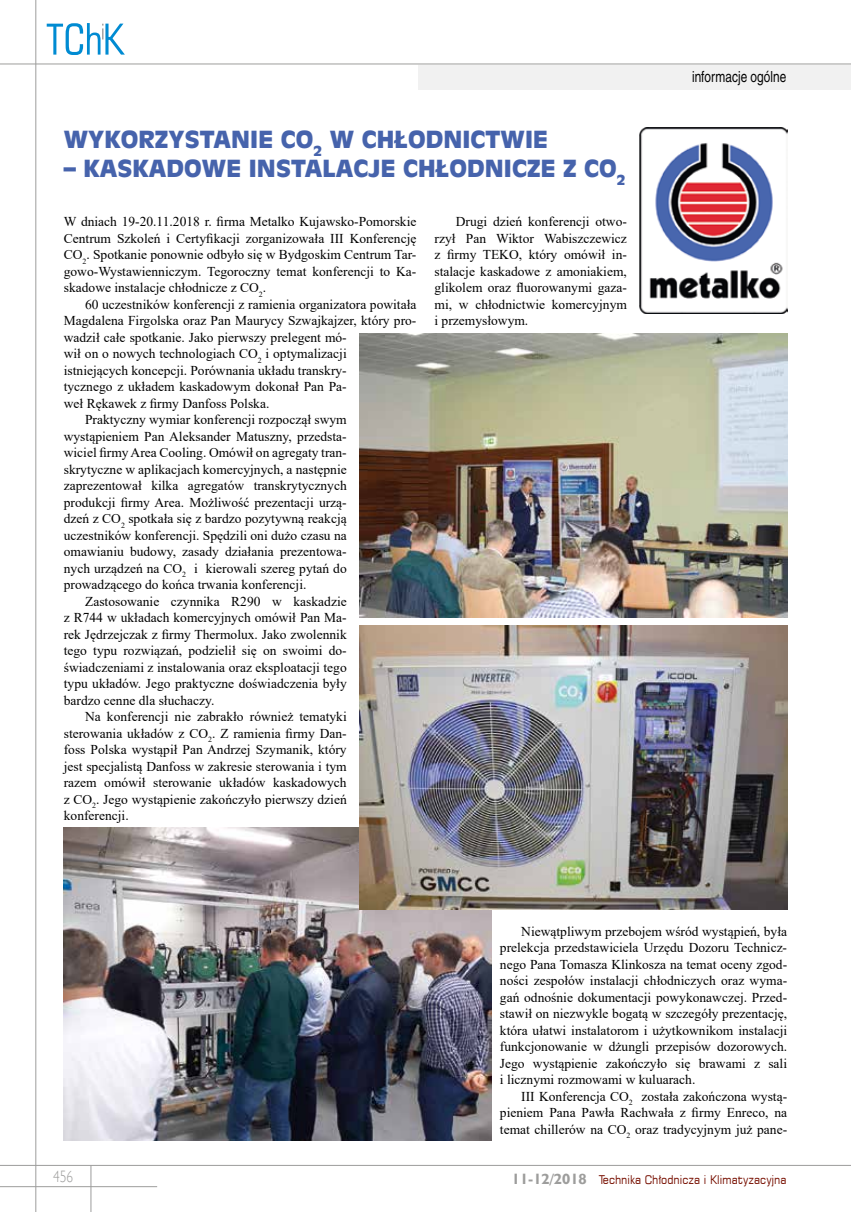
<style>
.page{position:relative;width:851px;height:1212px;background:#fff}
.page>*{position:absolute;margin:0;border:0;box-sizing:border-box;transform-origin:0 0}
.t1{font:24px "Olivia Black";color:#4663ac}
.t2{font:16.5px "Humanst 521 Lt EU";color:#9d9d9c;scale:.8 1}
.t3{font:15px "Lausanne Narrow";color:#000}
.t4{font:13.5px/16.5px "Times New Roman";color:#000;text-align:justify}
.t5{font:12px "Square 721 EU";color:#770f00;scale:.9 1}
.s1{font-family:"Humanst 521 EU";font-weight:700;font-size:15px;color:#9d9d9c}
</style>
<div class="page">
<hr style="left:0;top:1165px;width:850px;height:1px;background:#9d9d9c">
<hr style="left:0;top:64px;width:850px;height:1px;background:#9d9d9c">
<hr style="left:35px;top:0;width:1px;height:1212px;background:#9d9d9c">
<hr style="left:0;top:1186px;width:157px;height:1px;background:#9d9d9c">
<hr style="left:91px;top:1165px;width:1px;height:47px;background:#9d9d9c">
<div style="left:418px;top:64px;width:432px;height:25px;background:#f1f1f1"></div>
<svg style="left:47px;top:23px;width:78px;height:32px"></svg>
<img style="left:639px;top:128px;width:148px;height:185px">
<img style="left:64px;top:828px;width:427px;height:312px">
<img style="left:359px;top:333px;width:428px;height:284px">
<img style="left:359px;top:625px;width:428px;height:284px">
<h1 class="t1" style="left:64px;top:125px;width:485px">WYKORZYSTANIE CO<sub>2</sub> W CHŁODNICTWIE</h1>
<h1 class="t1" style="left:64px;top:153px;width:563px">– KASKADOWE INSTALACJE CHŁODNICZE Z CO<sub>2</sub></h1>
<p class="t4" style="left:64px;top:213px;width:354px">W dniach 19-20.11.2018 r. firma Metalko Kujawsko-Pomorskie Centrum Szkoleń i Certyfikacji zorganizowała III Konferencję CO<sub>2</sub>. Spotkanie ponownie odbyło się w Bydgoskim Centrum Tar&shy;gowo-Wystawienniczym. Tegoroczny temat konferencji to Ka&shy;skadowe instalacje chłodnicze z CO<sub>2</sub>.</p>
<p class="t4" style="left:85px;top:296px;width:333px">60 uczestników konferencji z ramienia organizatora powitała</p>
<p class="t4" style="left:64px;top:312px;width:354px">Magdalena Firgolska oraz Pan Maurycy Szwajkajzer, który pro-</p>
<p class="t4" style="left:64px;top:329px;width:284px">wadził całe spotkanie. Jako pierwszy prelegent mó-</p>
<p class="t4" style="left:64px;top:345px;width:284px">wił on o nowych technologiach CO<sub>2</sub> i optymalizacji</p>
<p class="t4" style="left:64px;top:362px;width:284px">istniejących koncepcji. Porównania układu transkry-</p>
<p class="t4" style="left:64px;top:378px;width:284px">tycznego z układem kaskadowym dokonał Pan Pa-</p>
<p class="t4" style="left:64px;top:395px;width:207px">weł Rękawek z firmy Danfoss Polska.</p>
<p class="t4" style="left:85px;top:411px;width:263px">Praktyczny wymiar konferencji rozpoczął swym</p>
<p class="t4" style="left:64px;top:427px;width:284px">wystąpieniem Pan Aleksander Matuszny, przedsta-</p>
<p class="t4" style="left:64px;top:444px;width:284px">wiciel firmy Area Cooling. Omówił on agregaty tran-</p>
<p class="t4" style="left:64px;top:460px;width:284px">skrytyczne w aplikacjach komercyjnych, a następnie</p>
<p class="t4" style="left:64px;top:477px;width:284px">zaprezentował kilka agregatów transkrytycznych</p>
<p class="t4" style="left:64px;top:493px;width:284px">produkcji firmy Area. Możliwość prezentacji urzą-</p>
<p class="t4" style="left:64px;top:510px;width:284px">dzeń z CO<sub>2</sub> spotkała się z bardzo pozytywną reakcją</p>
<p class="t4" style="left:64px;top:527px;width:284px">uczestników konferencji. Spędzili oni dużo czasu na</p>
<p class="t4" style="left:64px;top:543px;width:284px">omawianiu budowy, zasady działania prezentowa-</p>
<p class="t4" style="left:64px;top:560px;width:284px">nych urządzeń na CO<sub>2</sub> i kierowali szereg pytań do</p>
<p class="t4" style="left:64px;top:576px;width:244px">prowadzącego do końca trwania konferencji.</p>
<p class="t4" style="left:85px;top:593px;width:263px">Zastosowanie czynnika R290 w kaskadzie</p>
<p class="t4" style="left:64px;top:609px;width:284px">z R744 w układach komercyjnych omówił Pan Ma-</p>
<p class="t4" style="left:64px;top:626px;width:284px">rek Jędrzejczak z firmy Thermolux. Jako zwolennik</p>
<p class="t4" style="left:64px;top:642px;width:284px">tego typu rozwiązań, podzielił się on swoimi do-</p>
<p class="t4" style="left:64px;top:658px;width:284px">świadczeniami z instalowania oraz eksploatacji tego</p>
<p class="t4" style="left:64px;top:675px;width:284px">typu układów. Jego praktyczne doświadczenia były</p>
<p class="t4" style="left:64px;top:691px;width:152px">bardzo cenne dla słuchaczy.</p>
<p class="t4" style="left:85px;top:708px;width:263px">Na konferencji nie zabrakło również tematyki</p>
<p class="t4" style="left:64px;top:724px;width:284px">sterowania układów z CO<sub>2</sub>. Z ramienia firmy Dan-</p>
<p class="t4" style="left:64px;top:741px;width:284px">foss Polska wystąpił Pan Andrzej Szymanik, który</p>
<p class="t4" style="left:64px;top:758px;width:284px">jest specjalistą Danfoss w zakresie sterowania i tym</p>
<p class="t4" style="left:64px;top:774px;width:284px">razem omówił sterowanie układów kaskadowych</p>
<p class="t4" style="left:64px;top:791px;width:284px">z CO<sub>2</sub>. Jego wystąpienie zakończyło pierwszy dzień</p>
<p class="t4" style="left:64px;top:807px;width:66px">konferencji.</p>
<p class="t4" style="left:434px;top:213px;width:194px;text-indent:21px">Drugi dzień konferencji otwo&shy;rzył Pan Wiktor Wabiszczewicz z firmy TEKO, który omówił in&shy;stalacje kaskadowe z amoniakiem, glikolem oraz fluorowanymi gaza&shy;mi, w chłodnictwie komercyjnym i przemysłowym.</p>
<p class="t3" style="left:692px;top:67px;width:96px">informacje ogólne</p>
<p class="t4" style="left:500px;top:922px;width:289px;text-indent:21px">Niewątpliwym przebojem wśród wystąpień, była prelekcja przedstawiciela Urzędu Dozoru Technicz&shy;nego Pana Tomasza Klinkosza na temat oceny zgod&shy;ności zespołów instalacji chłodniczych oraz wyma&shy;gań odnośnie dokumentacji powykonawczej. Przed&shy;stawił on niezwykle bogatą w szczegóły prezentację, która ułatwi instalatorom i użytkownikom instalacji funkcjonowanie w dżungli przepisów dozorowych.<br>Jego wystąpienie zakończyło się brawami z sali i licznymi rozmowami w kuluarach.</p>
<p class="t4" style="left:500px;top:1088px;width:288px;text-indent:21px">III Konferencja CO<sub>2</sub> została zakończona wystą&shy;pieniem Pana Pawła Rachwała z firmy Enreco, na temat chillerów na CO<sub>2</sub> oraz tradycyjnym już pane-</p>
<p class="t2" style="left:53px;top:1166px;width:26px">456</p>
<p class="t5" style="left:511px;top:1171px;width:307px"><span class="s1">11-12/2018</span> Technika Chłodnicza i Klimatyzacyjna</p>
</div>
